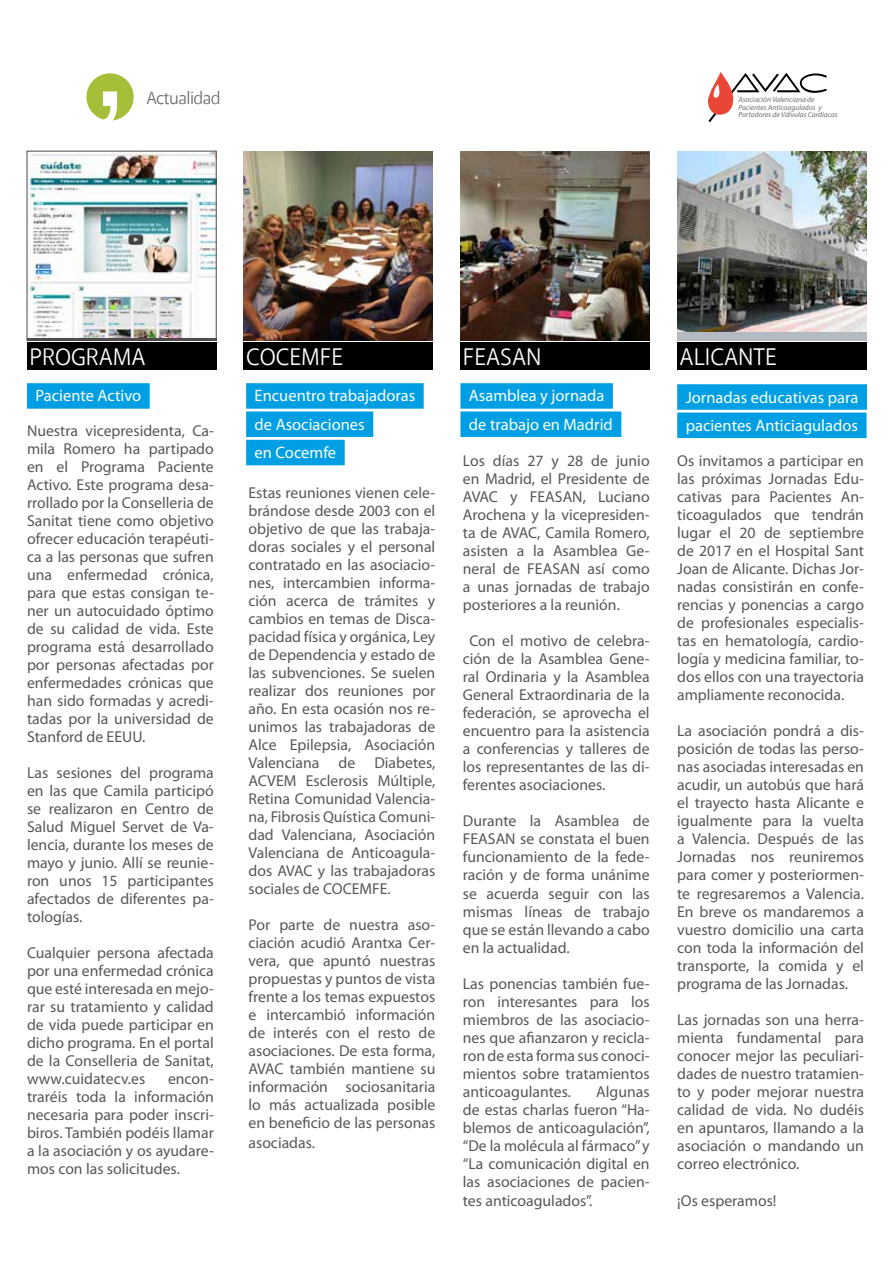
<style>
.page{position:relative;width:893px;height:1263px;background:#fff}
.page>*{position:absolute;margin:0;border:0;box-sizing:border-box;transform-origin:0 0}
.t1{font:24.3px "Akagi";color:#fff}
.t2{font:18px "Akagi";letter-spacing:-.03em;color:#6c6b6e}
.t3{font:16.5px/28.3px "Myriad Pro";color:#fff}
.t4{font:15.75px/18px "Myriad Pro";color:#575756;text-align:justify}
.t5{font:italic 7.5px/7.5px "Myriad Pro";color:#706f6f}
</style>
<div class="page">
<svg style="left:708px;top:72px;width:119px;height:50px"></svg>
<div style="left:86px;top:73px;width:48px;height:48px;background:#a5be38;border-radius:50%"></div>
<svg style="left:103px;top:91px;width:14px;height:30px"></svg>
<img style="left:460px;top:151px;width:190px;height:189px">
<div style="left:244px;top:342px;width:189px;height:28px;background:#000"></div>
<img style="left:244px;top:151px;width:189px;height:189px">
<div style="left:27px;top:383px;width:123px;height:26px;background:#009fe3"></div>
<div style="left:460px;top:342px;width:190px;height:28px;background:#000"></div>
<div style="left:677px;top:342px;width:189px;height:28px;background:#000"></div>
<div style="left:677px;top:151px;width:189px;height:189px;background:#b3bac1"></div>
<img style="left:677px;top:151px;width:189px;height:180px">
<div style="left:27px;top:342px;width:189px;height:28px;background:#000"></div>
<img style="left:29px;top:153px;width:185px;height:184px">
<div style="left:27px;top:151px;width:189px;height:189px;border:1px solid #4e4b4a"></div>
<div style="left:246px;top:383px;width:178px;height:26px;background:#009fe3"></div>
<div style="left:246px;top:411px;width:127px;height:26px;background:#009fe3"></div>
<div style="left:246px;top:440px;width:99px;height:25px;background:#009fe3"></div>
<div style="left:460px;top:383px;width:153px;height:26px;background:#009fe3"></div>
<div style="left:460px;top:411px;width:161px;height:26px;background:#009fe3"></div>
<div style="left:677px;top:384px;width:190px;height:26px;background:#009fe3"></div>
<div style="left:677px;top:413px;width:189px;height:25px;background:#009fe3"></div>
<p class="t2" style="left:146px;top:87px;width:76px">Actualidad</p>
<p class="t5" style="left:738px;top:96px;width:101px">Asociación Valenciana de<br>Pacientes Anticoagulados y<br>Portadores de Válvulas Cardíacas</p>
<h1 class="t1" style="left:29px;top:342px;width:118px">PROGRAMA</h1>
<h1 class="t1" style="left:463px;top:342px;width:80px">FEASAN</h1>
<h1 class="t1" style="left:680px;top:342px;width:99px">ALICANTE</h1>
<h1 class="t1" style="left:246px;top:342px;width:99px">COCEMFE</h1>
<p class="t3" style="left:36px;top:381px;width:107px">Paciente Activo</p>
<p class="t4" style="left:27px;top:421px;width:188px">Nuestra vicepresidenta, Ca&shy;mila Romero ha partipado en el Programa Paciente Activo. Este programa desa&shy;rrollado por la Conselleria de Sanitat tiene como objetivo ofrecer educación terapéuti&shy;ca a las personas que sufren una enfermedad crónica, para que estas consigan te&shy;ner un autocuidado óptimo de su calidad de vida. Este programa está desarrollado por personas afectadas por enfermedades crónicas que han sido formadas y acredi&shy;tadas por la universidad de Stanford de EEUU.</p>
<p class="t4" style="left:27px;top:763px;width:188px">Las sesiones del programa en las que Camila participó se realizaron en Centro de Salud Miguel Servet de Va&shy;lencia, durante los meses de mayo y junio. Allí se reunie&shy;ron unos 15 participantes afectados de diferentes pa&shy;tologías.</p>
<p class="t4" style="left:27px;top:943px;width:188px">Cualquier persona afectada por una enfermedad crónica que esté interesada en mejo&shy;rar su tratamiento y calidad de vida puede participar en dicho programa. En el portal de la Conselleria de Sanitat, www.cuidatecv.es</p>
<p class="t4" style="left:27px;top:1069px;width:188px;text-indent:141px">encon&shy;traréis toda la información necesaria para poder inscri&shy;biros. También podéis llamar a la asociación y os ayudare&shy;mos con las solicitudes.</p>
<p class="t3" style="left:255px;top:381px;width:162px">Encuentro trabajadoras de Asociaciones<br>en Cocemfe</p>
<p class="t4" style="left:248px;top:484px;width:188px">Estas reuniones vienen cele&shy;brándose desde 2003 con el objetivo de que las trabaja&shy;doras sociales y el personal contratado en las asociacio&shy;nes, intercambien informa&shy;ción acerca de trámites y cambios en temas de Disca&shy;pacidad física y orgánica, Ley de Dependencia y estado de las subvenciones. Se suelen realizar dos reuniones por año. En esta ocasión nos re&shy;unimos las trabajadoras de Alce Epilepsia, Asociación Valenciana de Diabetes, ACVEM Esclerosis Múltiple, Retina Comunidad Valencia&shy;na, Fibrosis Quística Comuni&shy;dad Valenciana, Asociación Valenciana de Anticoagula&shy;dos AVAC y las trabajadoras sociales de COCEMFE.</p>
<p class="t4" style="left:248px;top:916px;width:188px">Por parte de nuestra aso&shy;ciación acudió Arantxa Cer&shy;vera, que apuntó nuestras propuestas y puntos de vista frente a los temas expuestos e intercambió información de interés con el resto de asociaciones. De esta forma, AVAC también mantiene su información sociosanitaria lo más actualizada posible en beneficio de las personas</p>
<p class="t4" style="left:248px;top:1134px;width:68px">asociadas.</p>
<p class="t3" style="left:469px;top:381px;width:145px">Asamblea y jornada de trabajo en Madrid</p>
<p class="t4" style="left:463px;top:452px;width:188px">Los días 27 y 28 de junio en Madrid, el Presidente de AVAC y FEASAN, Luciano Arochena y la vicepresiden&shy;ta de AVAC, Camila Romero, asisten a la Asamblea Ge&shy;neral de FEASAN así como a unas jornadas de trabajo posteriores a la reunión.</p>
<p class="t4" style="left:463px;top:632px;width:188px;text-indent:6px">Con el motivo de celebra&shy;ción de la Asamblea Gene&shy;ral Ordinaria y la Asamblea General Extraordinaria de la federación, se aprovecha el encuentro para la asistencia a conferencias y talleres de los representantes de las di&shy;ferentes asociaciones.</p>
<p class="t4" style="left:463px;top:812px;width:188px">Durante la Asamblea de FEASAN se constata el buen funcionamiento de la fede&shy;ración y de forma unánime se acuerda seguir con las mismas líneas de trabajo que se están llevando a cabo en la actualidad.</p>
<p class="t4" style="left:463px;top:974px;width:188px">Las ponencias también fue&shy;ron interesantes para los miembros de las asociacio&shy;nes que afianzaron y recicla&shy;ron de esta forma sus conoci&shy;mientos sobre tratamientos anticoagulantes.</p>
<p class="t4" style="left:463px;top:1082px;width:188px;text-indent:133px">Algunas de estas charlas fueron “Ha&shy;blemos de anticoagulación”, “De la molécula al fármaco” y “La comunicación digital en las asociaciones de pacien-</p>
<p class="t4" style="left:463px;top:1192px;width:131px">tes anticoagulados”.</p>
<p class="t3" style="left:686px;top:383px;width:174px">Jornadas educativas para pacientes Anticiagulados</p>
<p class="t4" style="left:677px;top:452px;width:188px">Os invitamos a participar en las próximas Jornadas Edu&shy;cativas para Pacientes An&shy;ticoagulados que tendrán lugar el 20 de septiembre de 2017 en el Hospital Sant Joan de Alicante. Dichas Jor&shy;nadas consistirán en confe&shy;rencias y ponencias a cargo de profesionales especialis&shy;tas en hematología, cardio&shy;logía y medicina familiar, to&shy;dos ellos con una trayectoria ampliamente reconocida.</p>
<p class="t4" style="left:677px;top:722px;width:188px">La asociación pondrá a dis&shy;posición de todas las perso&shy;nas asociadas interesadas en acudir, un autobús que hará el trayecto hasta Alicante e igualmente para la vuelta a Valencia. Después de las Jornadas nos reuniremos para comer y posteriormen&shy;te regresaremos a Valencia.<br>En breve os mandaremos a vuestro domicilio una carta con toda la información del transporte, la comida y el programa de las Jornadas.</p>
<p class="t4" style="left:677px;top:1010px;width:188px">Las jornadas son una herra&shy;mienta fundamental para conocer mejor las peculiari&shy;dades de nuestro tratamien&shy;to y poder mejorar nuestra calidad de vida. No dudéis en apuntaros, llamando a la asociación o mandando un correo electrónico.</p>
<p class="t4" style="left:677px;top:1192px;width:101px">¡Os esperamos!</p>
</div>
